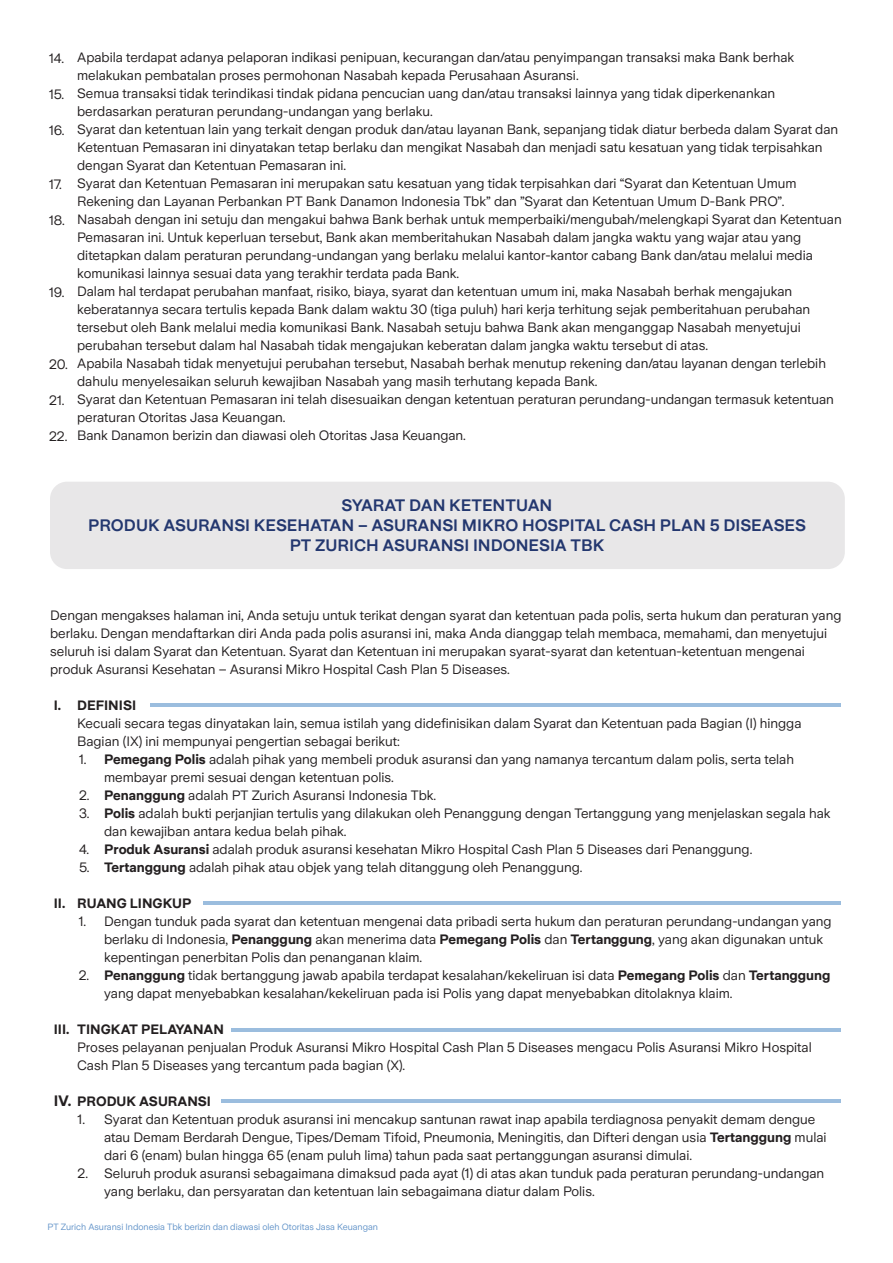
<style>
.page{position:relative;width:893px;height:1263px;background:#fff}
.page>*{position:absolute;margin:0;border:0;box-sizing:border-box;transform-origin:0 0}
.t1{font:600 16.5px/19.8px "Zurich Sans";color:#23376f;text-align:center}
.t2{font:700 15px "Zurich Sans";color:#231f20}
.t3{font:13.5px/18px "Zurich Sans";color:#231f20}
.t4{font:700 13.5px "Zurich Sans";color:#231f20}
.t5{font:9px "Zurich Sans";color:#6394c9}
.s1{font-weight:700}
</style>
<div class="page">
<div style="left:50px;top:482px;width:795px;height:87px;background:#e8e7e8;border-radius:17px"></div>
<hr style="left:150px;top:703px;width:691px;height:4px;background:#9bbdde">
<hr style="left:203px;top:901px;width:638px;height:4px;background:#9bbdde">
<hr style="left:231px;top:1028px;width:610px;height:4px;background:#9bbdde">
<hr style="left:221px;top:1099px;width:620px;height:4px;background:#9bbdde">
<p class="t3" style="left:49px;top:49px;width:16px">14.</p>
<p class="t3" style="left:49px;top:85px;width:17px">15.</p>
<p class="t3" style="left:49px;top:121px;width:17px">16.</p>
<p class="t3" style="left:49px;top:175px;width:14px">17.</p>
<p class="t3" style="left:49px;top:211px;width:17px">18.</p>
<p class="t3" style="left:49px;top:283px;width:17px">19.</p>
<p class="t3" style="left:49px;top:355px;width:20px">20.</p>
<p class="t3" style="left:49px;top:391px;width:17px">21.</p>
<p class="t3" style="left:49px;top:427px;width:20px">22.</p>
<p class="t3" style="left:77px;top:48px;width:766px">Apabila terdapat adanya pelaporan indikasi penipuan, kecurangan dan/atau penyimpangan transaksi maka Bank berhak melakukan pembatalan proses permohonan Nasabah kepada Perusahaan Asuransi.<br>Semua transaksi tidak terindikasi tindak pidana pencucian uang dan/atau transaksi lainnya yang tidak diperkenankan berdasarkan peraturan perundang-undangan yang berlaku.<br>Syarat dan ketentuan lain yang terkait dengan produk dan/atau layanan Bank, sepanjang tidak diatur berbeda dalam Syarat dan Ketentuan Pemasaran ini dinyatakan tetap berlaku dan mengikat Nasabah dan menjadi satu kesatuan yang tidak terpisahkan dengan Syarat dan Ketentuan Pemasaran ini.<br>Syarat dan Ketentuan Pemasaran ini merupakan satu kesatuan yang tidak terpisahkan dari “Syarat dan Ketentuan Umum Rekening dan Layanan Perbankan PT Bank Danamon Indonesia Tbk” dan ”Syarat dan Ketentuan Umum D-Bank PRO”.<br>Nasabah dengan ini setuju dan mengakui bahwa Bank berhak untuk memperbaiki/mengubah/melengkapi Syarat dan Ketentuan Pemasaran ini. Untuk keperluan tersebut, Bank akan memberitahukan Nasabah dalam jangka waktu yang wajar atau yang ditetapkan dalam peraturan perundang-undangan yang berlaku melalui kantor-kantor cabang Bank dan/atau melalui media komunikasi lainnya sesuai data yang terakhir terdata pada Bank.<br>Dalam hal terdapat perubahan manfaat, risiko, biaya, syarat dan ketentuan umum ini, maka Nasabah berhak mengajukan keberatannya secara tertulis kepada Bank dalam waktu 30 (tiga puluh) hari kerja terhitung sejak pemberitahuan perubahan tersebut oleh Bank melalui media komunikasi Bank. Nasabah setuju bahwa Bank akan menganggap Nasabah menyetujui perubahan tersebut dalam hal Nasabah tidak mengajukan keberatan dalam jangka waktu tersebut di atas.<br>Apabila Nasabah tidak menyetujui perubahan tersebut, Nasabah berhak menutup rekening dan/atau layanan dengan terlebih dahulu menyelesaikan seluruh kewajiban Nasabah yang masih terhutang kepada Bank.<br>Syarat dan Ketentuan Pemasaran ini telah disesuaikan dengan ketentuan peraturan perundang-undangan termasuk ketentuan peraturan Otoritas Jasa Keuangan.<br>Bank Danamon berizin dan diawasi oleh Otoritas Jasa Keuangan.</p>
<p class="t1" style="left:88px;top:496px;width:719px">SYARAT DAN KETENTUAN<br>PRODUK ASURANSI KESEHATAN – ASURANSI MIKRO HOSPITAL CASH PLAN 5 DISEASES<br>PT ZURICH ASURANSI INDONESIA TBK</p>
<p class="t3" style="left:50px;top:606px;width:793px">Dengan mengakses halaman ini, Anda setuju untuk terikat dengan syarat dan ketentuan pada polis, serta hukum dan peraturan yang berlaku. Dengan mendaftarkan diri Anda pada polis asuransi ini, maka Anda dianggap telah membaca, memahami, dan menyetujui seluruh isi dalam Syarat dan Ketentuan. Syarat dan Ketentuan ini merupakan syarat-syarat dan ketentuan-ketentuan mengenai produk Asuransi Kesehatan – Asuransi Mikro Hospital Cash Plan 5 Diseases.</p>
<p class="t4" style="left:77px;top:698px;width:60px">DEFINISI</p>
<p class="t3" style="left:77px;top:714px;width:726px">Kecuali secara tegas dinyatakan lain, semua istilah yang didefinisikan dalam Syarat dan Ketentuan pada Bagian (I) hingga<br>Bagian (IX) ini mempunyai pengertian sebagai berikut:</p>
<p class="t3" style="left:104px;top:750px;width:728px"><span class="s1">Pemegang Polis</span> adalah pihak yang membeli produk asuransi dan yang namanya tercantum dalam polis, serta telah membayar premi sesuai dengan ketentuan polis.<br><span class="s1">Penanggung</span> adalah PT Zurich Asuransi Indonesia Tbk.<br><span class="s1">Polis</span> adalah bukti perjanjian tertulis yang dilakukan oleh Penanggung dengan Tertanggung yang menjelaskan segala hak dan kewajiban antara kedua belah pihak.<br><span class="s1">Produk Asuransi</span> adalah produk asuransi kesehatan Mikro Hospital Cash Plan 5 Diseases dari Penanggung.<br><span class="s1">Tertanggung</span> adalah pihak atau objek yang telah ditanggung oleh Penanggung.</p>
<p class="t4" style="left:77px;top:896px;width:116px">RUANG LINGKUP</p>
<p class="t3" style="left:104px;top:912px;width:729px">Dengan tunduk pada syarat dan ketentuan mengenai data pribadi serta hukum dan peraturan perundang-undangan yang berlaku di Indonesia, <span class="s1">Penanggung</span> akan menerima data <span class="s1">Pemegang Polis</span> dan <span class="s1">Tertanggung</span>, yang akan digunakan untuk kepentingan penerbitan Polis dan penanganan klaim.<br><span class="s1">Penanggung</span> tidak bertanggung jawab apabila terdapat kesalahan/kekeliruan isi data <span class="s1">Pemegang Polis</span> dan <span class="s1">Tertanggung </span>yang dapat menyebabkan kesalahan/kekeliruan pada isi Polis yang dapat menyebabkan ditolaknya klaim.</p>
<p class="t4" style="left:77px;top:1022px;width:148px">TINGKAT PELAYANAN</p>
<p class="t3" style="left:77px;top:1038px;width:736px">Proses pelayanan penjualan Produk Asuransi Mikro Hospital Cash Plan 5 Diseases mengacu Polis Asuransi Mikro Hospital<br>Cash Plan 5 Diseases yang tercantum pada bagian (X).</p>
<p class="t4" style="left:77px;top:1094px;width:135px">PRODUK ASURANSI</p>
<p class="t3" style="left:104px;top:1110px;width:724px">Syarat dan Ketentuan produk asuransi ini mencakup santunan rawat inap apabila terdiagnosa penyakit demam dengue atau Demam Berdarah Dengue, Tipes/Demam Tifoid, Pneumonia, Meningitis, dan Difteri dengan usia <span class="s1">Tertanggung</span> mulai dari 6 (enam) bulan hingga 65 (enam puluh lima) tahun pada saat pertanggungan asuransi dimulai.<br>Seluruh produk asuransi sebagaimana dimaksud pada ayat (1) di atas akan tunduk pada peraturan perundang-undangan yang berlaku, dan persyaratan dan ketentuan lain sebagaimana diatur dalam Polis.</p>
<p class="t4" style="left:54px;top:697px;width:9px">I.</p>
<p class="t3" style="left:79px;top:750px;width:9px">1.</p>
<p class="t3" style="left:79px;top:786px;width:12px">2.<br>3.</p>
<p class="t3" style="left:79px;top:840px;width:12px">4.<br>5.</p>
<p class="t4" style="left:54px;top:896px;width:13px">II.</p>
<p class="t3" style="left:79px;top:912px;width:9px">1.</p>
<p class="t3" style="left:79px;top:966px;width:12px">2.</p>
<p class="t4" style="left:54px;top:1022px;width:17px">III.</p>
<p class="t2" style="left:54px;top:1092px;width:19px">IV.</p>
<p class="t3" style="left:78px;top:1111px;width:9px">1.</p>
<p class="t3" style="left:78px;top:1165px;width:12px">2.</p>
<p class="t5" style="left:48px;top:1222px;width:332px">PT Zurich Asuransi Indonesia Tbk berizin dan diawasi oleh Otoritas Jasa Keuangan</p>
</div>
